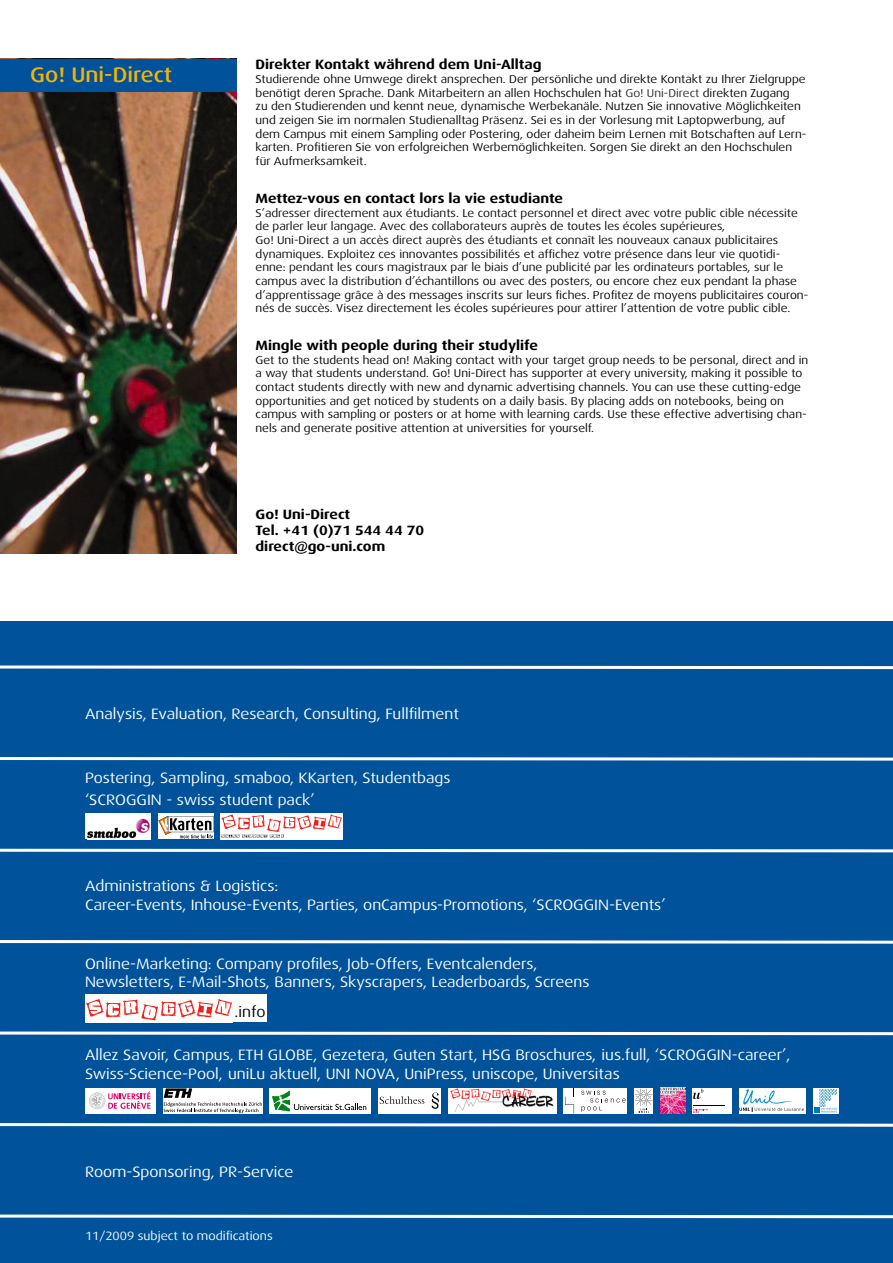
<style>
.page{position:relative;width:893px;height:1263px;background:#fff}
.page>*{position:absolute;margin:0;border:0;box-sizing:border-box;transform-origin:0 0}
.t1{font:500 21px "Dax Wide";color:#fab200}
.t2{font:15px "Dax Wide";color:#fff}
.t3{font:15px "Dax Wide";color:#000}
.t4{font:700 13.5px "Dax Wide";color:#000}
.t5{font:12px "Dax Wide";color:#fff}
.t6{font:11.4px/13.6px "Dax Wide";color:#000}
.t7{font:11.4px/13.6px "Dax Wide";color:#060405}
.s1{color:#2f2827}
.s2{color:#060405}
</style>
<div class="page">
<div style="left:0;top:621px;width:893px;height:642px;background:#00539a"></div>
<svg style="left:0;top:848px;width:893px;height:5px"></svg>
<svg style="left:0;top:757px;width:893px;height:4px;background:#bfd3e5"></svg>
<svg style="left:0;top:940px;width:893px;height:4px;background:#bfd3e5"></svg>
<svg style="left:0;top:1031px;width:893px;height:5px"></svg>
<svg style="left:0;top:1123px;width:893px;height:4px;background:#bfd3e5"></svg>
<svg style="left:0;top:1214px;width:893px;height:5px"></svg>
<svg style="left:0;top:665px;width:893px;height:5px"></svg>
<div style="left:269px;top:1088px;width:102px;height:25px;background:#fff"></div>
<svg style="left:272px;top:1091px;width:94px;height:20px"></svg>
<div style="left:692px;top:1088px;width:39px;height:25px;background:#fff"></div>
<svg style="left:693px;top:1088px;width:10px;height:11px"></svg>
<hr style="left:693px;top:1105px;width:31px;height:1px;background:#000">
<svg style="left:693px;top:1106px;width:15px;height:7px"></svg>
<div style="left:739px;top:1088px;width:67px;height:25px;background:#fff"></div>
<svg style="left:739px;top:1089px;width:65px;height:23px"></svg>
<svg style="left:813px;top:1088px;width:25px;height:25px"></svg>
<svg style="left:814px;top:1089px;width:23px;height:23px"></svg>
<div style="left:634px;top:1088px;width:19px;height:25px;background:#fff"></div>
<svg style="left:635px;top:1088px;width:17px;height:25px"></svg>
<div style="left:85px;top:1088px;width:71px;height:25px;background:#fff"></div>
<svg style="left:89px;top:1091px;width:61px;height:18px"></svg>
<div style="left:448px;top:1088px;width:108px;height:25px;background:#fff"></div>
<img style="left:450px;top:1088px;width:104px;height:24px">
<div style="left:564px;top:1088px;width:63px;height:25px;background:#fff"></div>
<svg style="left:565px;top:1088px;width:10px;height:25px"></svg>
<svg style="left:581px;top:1090px;width:45px;height:22px"></svg>
<img style="left:660px;top:1088px;width:25px;height:25px">
<div style="left:378px;top:1088px;width:62px;height:25px;background:#fff"></div>
<svg style="left:380px;top:1096px;width:44px;height:8px"></svg>
<svg style="left:432px;top:1092px;width:7px;height:17px"></svg>
<svg style="left:164px;top:1088px;width:98px;height:25px;background:#d6d6d6"></svg>
<img style="left:221px;top:814px;width:121px;height:25px">
<div style="left:85px;top:814px;width:66px;height:25px;background:#fff"></div>
<img style="left:87px;top:818px;width:63px;height:21px">
<div style="left:158px;top:814px;width:56px;height:25px;background:#fff"></div>
<svg style="left:158px;top:816px;width:56px;height:22px"></svg>
<div style="left:85px;top:995px;width:182px;height:27px;background:#fff"></div>
<img style="left:85px;top:998px;width:147px;height:23px">
<img style="left:0;top:92px;width:236px;height:462px">
<div style="left:0;top:59px;width:236px;height:33px;background:#00539a"></div>
<p class="t1" style="left:30px;top:63px;width:143px">Go! Uni-Direct</p>
<p class="t4" style="left:256px;top:57px;width:288px">Direkter Kontakt während dem Uni-Alltag</p>
<p class="t6" style="left:256px;top:72px;width:552px">Studierende ohne Umwege direkt ansprechen. Der persönliche und direkte Kontakt zu Ihrer Zielgruppe benötigt deren Sprache. Dank Mitarbeitern an allen Hochschulen hat <span class="s1">Go! Uni-Direct</span> direkten Zugang<br>zu den Studierenden und kennt neue, dynamische Werbekanäle. Nutzen Sie innovative Möglichkeiten und zeigen Sie im normalen Studienalltag Präsenz. Sei es in der Vorlesung mit Laptopwerbung, auf dem Campus mit einem Sampling oder Postering, oder daheim beim Lernen mit Botschaften auf Lern&shy;karten. Profitieren Sie von erfolgreichen Werbemöglichkeiten. Sorgen Sie direkt an den Hochschulen für Aufmerksamkeit.</p>
<p class="t4" style="left:256px;top:191px;width:309px">Mettez-vous en contact lors la vie estudiante</p>
<p class="t7" style="left:256px;top:206px;width:544px">S’adresser directement aux étudiants. Le contact personnel et direct avec votre public cible nécessite de parler leur langage. Avec des collaborateurs auprès de toutes les écoles supérieures,</p>
<p class="t6" style="left:256px;top:233px;width:554px"><span class="s2">Go! Uni-Direct a un accès direct auprès des étudiants et connaît les nouveaux canaux publicitaires dynamiques. Exploitez ces</span> innovantes <span class="s2">possibilités et affichez votre présence dans leur vie quotidi&shy;enne: pendant les cours magistraux par le biais d’une publicité par les ordinateurs portables, sur le </span>campus avec la distribution d’échantillons ou avec des posters, ou encore chez eux pendant la phase d’apprentissage grâce à des messages inscrits sur leurs fiches. Profitez de moyens publicitaires couron&shy;nés de succès. Visez directement les écoles supérieures pour attirer l’attention de votre public cible.</p>
<p class="t4" style="left:256px;top:338px;width:284px">Mingle with people during their studylife</p>
<p class="t6" style="left:256px;top:353px;width:554px">Get to the students head on! Making contact with your target group needs to be personal, direct and in a way that students understand. Go! Uni-Direct has supporter at every university, making it possible to contact students directly with new and dynamic advertising channels. You can use these cutting-edge opportunities and get noticed by students on a daily basis. By placing adds on notebooks, being on campus with sampling or posters or at home with learning cards. Use these effective advertising chan&shy;nels and generate positive attention at universities for yourself.</p>
<p class="t4" style="left:256px;top:507px;width:96px">Go! Uni-Direct</p>
<p class="t4" style="left:256px;top:523px;width:170px">Tel. +41 (0)71 544 44 70</p>
<p class="t4" style="left:256px;top:539px;width:131px">direct@go-uni.com</p>
<p class="t2" style="left:85px;top:706px;width:375px">Analysis, Evaluation, Research, Consulting, Fullfilment</p>
<p class="t2" style="left:85px;top:770px;width:367px">Postering, Sampling, smaboo, KKarten, Studentbags</p>
<p class="t2" style="left:85px;top:791px;width:231px">‘SCROGGIN - swiss student pack’</p>
<p class="t2" style="left:85px;top:878px;width:195px">Administrations &amp; Logistics:</p>
<p class="t2" style="left:85px;top:896px;width:582px">Career-Events, Inhouse-Events, Parties, onCampus-Promotions, ‘SCROGGIN-Events’</p>
<p class="t2" style="left:85px;top:955px;width:454px">Online-Marketing: Company profiles, Job-Offers, Eventcalenders,</p>
<p class="t2" style="left:85px;top:974px;width:506px">Newsletters, E-Mail-Shots, Banners, Skyscrapers, Leaderboards, Screens</p>
<p class="t3" style="left:235px;top:1003px;width:32px">.info</p>
<p class="t2" style="left:85px;top:1047px;width:707px">Allez Savoir, Campus, ETH GLOBE, Gezetera, Guten Start, HSG Broschures, ius.full, ‘SCROGGIN-career’,</p>
<p class="t2" style="left:85px;top:1065px;width:536px">Swiss-Science-Pool, uniLu aktuell, UNI NOVA, UniPress, uniscope, Universitas</p>
<p class="t2" style="left:85px;top:1164px;width:210px">Room-Sponsoring, PR-Service</p>
<p class="t5" style="left:85px;top:1229px;width:189px">11/2009 subject to modifications</p>
</div>
